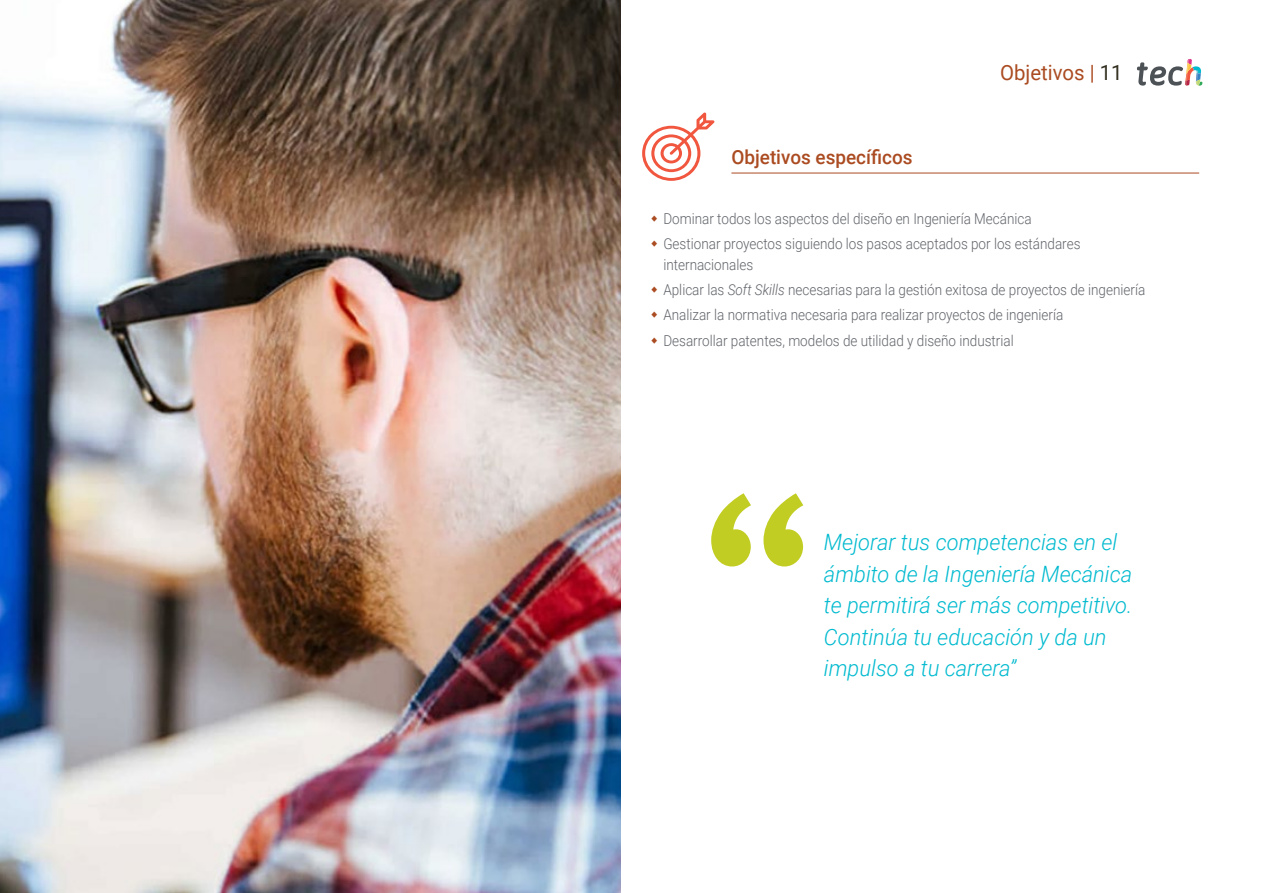
<style>
.page{position:relative;width:1263px;height:893px;background:#fff}
.page>*{position:absolute;margin:0;border:0;box-sizing:border-box;transform-origin:0 0}
.t1{font:italic 300 22.5px/31.5px "Roboto";color:#00bacf}
.t2{font:21px "Roboto";color:#ab4b21}
.t3{font:500 19.5px "Roboto";color:#ab4b21}
.t4{font:300 15px/25.2px "Roboto";color:#61646a;scale:.9 1}
.s1{color:#312e20}
.s2{font-style:italic}
</style>
<div class="page">
<hr style="left:731px;top:173px;width:468px;height:1px;background:#ab4b21">
<svg style="left:642px;top:112px;width:72px;height:69px"></svg>
<img style="left:0;top:0;width:621px;height:893px">
<svg style="left:1137px;top:59px;width:65px;height:27px"></svg>
<svg style="left:711px;top:493px;width:92px;height:73px"></svg>
<h3 class="t3" style="left:731px;top:144px;width:183px">Objetivos específicos</h3>
<h2 class="t2" style="left:1000px;top:57px;width:124px">Objetivos | <span class="s1">11</span></h2>
<p class="t4" style="left:663px;top:205px;width:465px">Dominar todos los aspectos del diseño en Ingeniería Mecánica<br>Gestionar proyectos siguiendo los pasos aceptados por los estándares</p>
<p class="t4" style="left:663px;top:251px;width:537px">internacionales<br>Aplicar las <span class="s2">Soft Skills</span> necesarias para la gestión exitosa de proyectos de ingeniería Analizar la normativa necesaria para realizar proyectos de ingeniería<br>Desarrollar patentes, modelos de utilidad y diseño industrial</p>
<h1 class="t1" style="left:824px;top:526px;width:310px">Mejorar tus competencias en el ámbito de la Ingeniería Mecánica te permitirá ser más competitivo.<br>Continúa tu educación y da un impulso a tu carrera”</h1>
</div>
